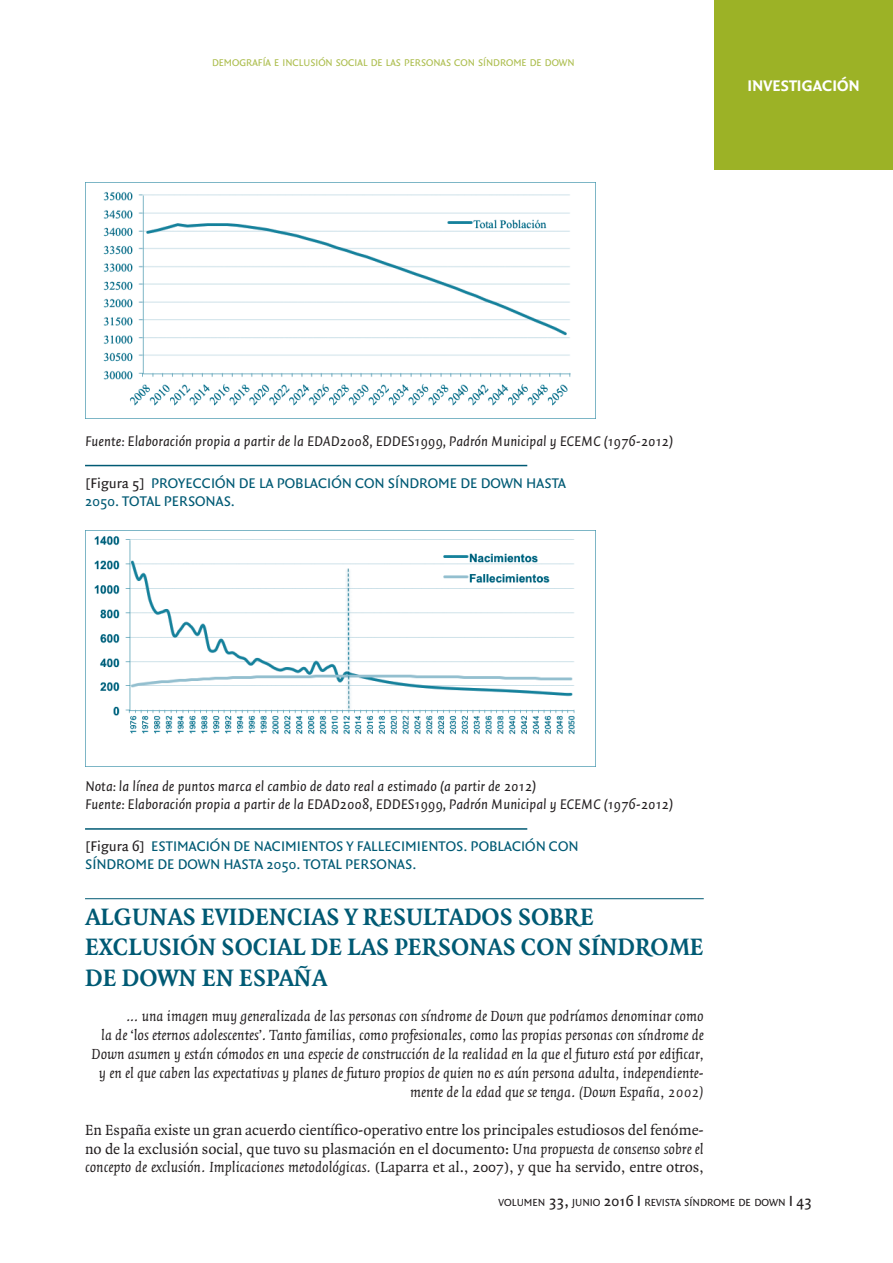
<style>
.page{position:relative;width:893px;height:1263px;background:#fff}
.page>*{position:absolute;margin:0;border:0;box-sizing:border-box;transform-origin:0 0}
.Título_1{font:700 25.5px/30.6px "Quadraat";color:#005a74}
.t1{font:700 16.5px "Quadraat Sans";color:#fff}
.t2{font:italic 15.75px/18.9px "Quadraat";color:#231f20;text-align:right}
.Normal_sin_meter{font:15.75px/18.9px "Quadraat";color:#231f20;text-align:justify}
.t3{font:italic 15px "Quadraat Sans";color:#231f20}
.Tabla_titular{font:15px/18px "Quadraat Sans";color:#005a74}
.t4{font:10.95px "Quadraat Sans";color:#231f20}
.Titulito{font:10.5px "Quadraat Sans";color:#adbe4f}
.s1{color:#231f20}
.s2{font-style:italic}
.s3{font-size:15.75px}
</style>
<div class="page">
<div style="left:714px;top:0;width:179px;height:170px;background:#9cb226"></div>
<img style="left:85px;top:183px;width:510px;height:236px">
<hr style="left:85px;top:465px;width:442px;height:1px;background:#005a74">
<img style="left:85px;top:531px;width:510px;height:236px">
<hr style="left:85px;top:828px;width:442px;height:2px;background:#005a74">
<hr style="left:85px;top:898px;width:619px;height:1px;background:#005a74">
<p class="Titulito" style="left:212px;top:56px;width:364px">DEMOGRAFÍA E INCLUSIÓN SOCIAL DE LAS PERSONAS CON SÍNDROME DE DOWN</p>
<p class="t1" style="left:748px;top:76px;width:114px">INVESTIGACIÓN</p>
<p class="t3" style="left:85px;top:434px;width:590px">Fuente: Elaboración propia a partir de la EDAD2008, EDDES1999, Padrón Municipal y ECEMC (1976-2012)</p>
<p class="Tabla_titular" style="left:85px;top:474px;width:483px"><span class="s1">[Figura 5]</span> PROYECCIÓN DE LA POBLACIÓN CON SÍNDROME DE DOWN HASTA<br>2050. TOTAL PERSONAS.</p>
<p class="t3" style="left:85px;top:778px;width:453px">Nota: la línea de puntos marca el cambio de dato real a estimado (a partir de 2012)</p>
<p class="t3" style="left:85px;top:796px;width:590px">Fuente: Elaboración propia a partir de la EDAD2008, EDDES1999, Padrón Municipal y ECEMC (1976-2012)</p>
<p class="Tabla_titular" style="left:85px;top:838px;width:495px"><span class="s1">[Figura 6]</span> ESTIMACIÓN DE NACIMIENTOS Y FALLECIMIENTOS. POBLACIÓN CON<br>SÍNDROME DE DOWN HASTA 2050. TOTAL PERSONAS.</p>
<p class="Título_1" style="left:85px;top:902px;width:620px">ALGUNAS EVIDENCIAS Y RESULTADOS SOBRE<br>EXCLUSIÓN SOCIAL DE LAS PERSONAS CON SÍNDROME<br>DE DOWN EN ESPAÑA</p>
<p class="t2" style="left:92px;top:1007px;width:614px">… una imagen muy generalizada de las personas con síndrome de Down que podríamos denominar como<br>la de ‘los eternos adolescentes’. Tanto familias, como profesionales, como las propias personas con síndrome de Down asumen y están cómodos en una especie de construcción de la realidad en la que el futuro está por edificar, y en el que caben las expectativas y planes de futuro propios de quien no es aún persona adulta, independiente&shy;mente de la edad que se tenga. (Down España, 2002)</p>
<p class="Normal_sin_meter" style="left:85px;top:1121px;width:620px">En España existe un gran acuerdo científico-operativo entre los principales estudiosos del fenóme&shy;no de la exclusión social, que tuvo su plasmación en el documento: <span class="s2">Una propuesta de consenso sobre el concepto de exclusión. Implicaciones metodológicas.</span> (Laparra et al., 2007), y que ha servido, entre otros,</p>
<p class="t4" style="left:499px;top:1196px;width:315px">VOLUMEN <span class="s3">33,</span> JUNIO <span class="s3">2016 I</span> REVISTA SÍNDROME DE DOWN <span class="s3">I</span> <span class="s3">43</span></p>
</div>
